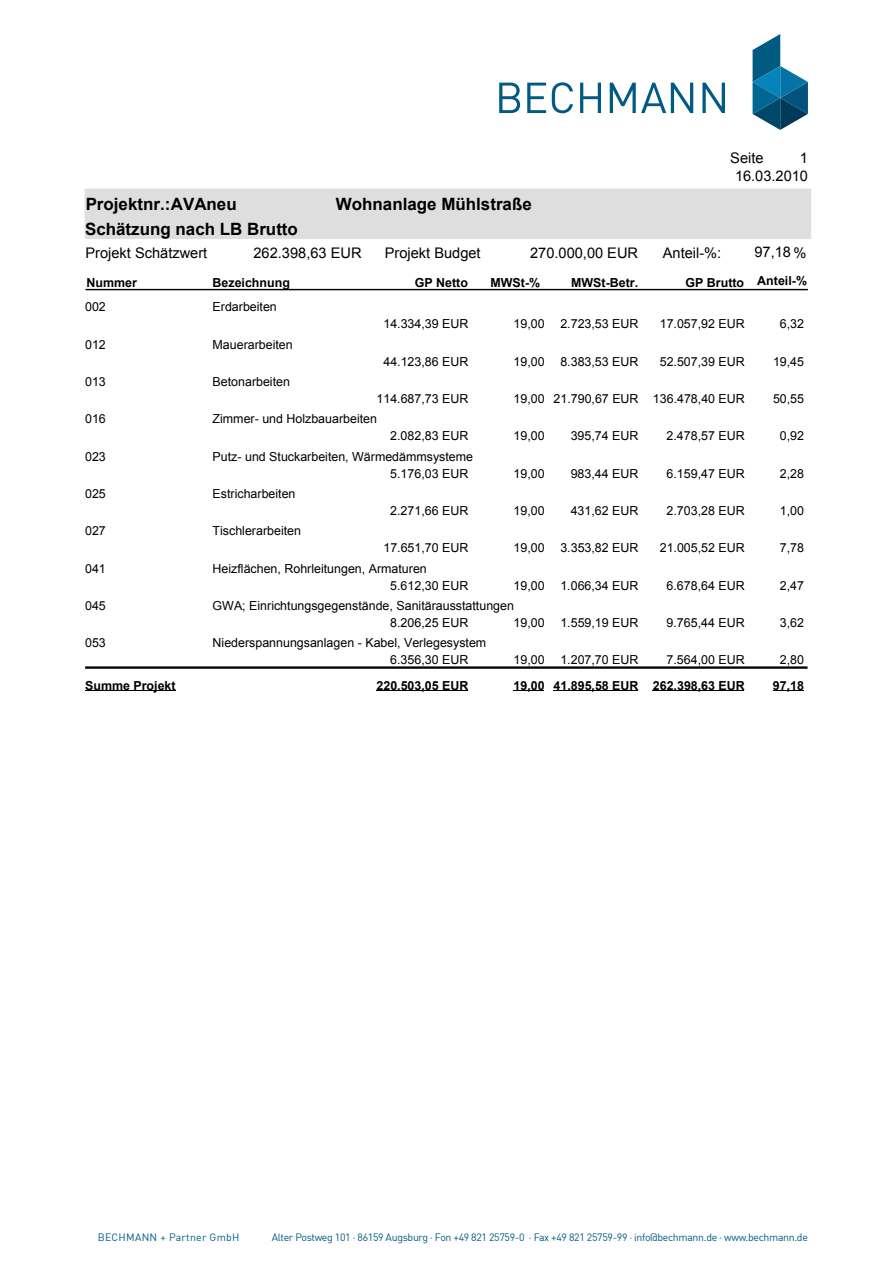
<style>
.page{position:relative;width:893px;height:1263px;background:#fff}
.page>*{position:absolute;margin:0;border:0;box-sizing:border-box;transform-origin:0 0}
.t1{font:700 16.95px "Arial";color:#000}
.t2{font:14.55px/18px "Arial";color:#000;text-align:right}
.t3{font:12.45px/17px "Arial";color:#000}
.t4{font:700 12.45px "Arial";color:#000}
.t5{font:10.5px "DIN Offc";letter-spacing:-.03em;color:#005a82}
.t6{font:10.5px "DIN Offc";letter-spacing:.025em;color:#005a82}
</style>
<div class="page">
<div style="left:85px;top:189px;width:726px;height:49px;background:#dedede"></div>
<div style="left:85px;top:189px;width:726px;height:50px;border:1px solid #dedede"></div>
<hr style="left:86px;top:289px;width:722px;height:1px;background:#000">
<hr style="left:85px;top:666px;width:722px;height:3px;background:#000">
<hr style="left:514px;top:690px;width:30px;height:1px;background:#000">
<hr style="left:554px;top:690px;width:84px;height:1px;background:#000">
<hr style="left:773px;top:690px;width:31px;height:1px;background:#000">
<hr style="left:85px;top:690px;width:90px;height:1px;background:#000">
<hr style="left:376px;top:690px;width:92px;height:1px;background:#000">
<hr style="left:653px;top:690px;width:91px;height:1px;background:#000">
<svg style="left:499px;top:83px;width:21px;height:30px"></svg>
<svg style="left:527px;top:83px;width:19px;height:30px"></svg>
<svg style="left:552px;top:82px;width:21px;height:31px"></svg>
<svg style="left:580px;top:83px;width:21px;height:30px"></svg>
<svg style="left:610px;top:83px;width:83px;height:30px"></svg>
<svg style="left:702px;top:83px;width:23px;height:30px"></svg>
<svg style="left:753px;top:34px;width:55px;height:96px"></svg>
<p class="t2" style="left:730px;top:149px;width:35px">Seite</p>
<p class="t2" style="left:735px;top:149px;width:75px">1<br>16.03.2010</p>
<h1 class="t1" style="left:86px;top:193px;width:153px">Projektnr.:AVAneu</h1>
<h1 class="t1" style="left:336px;top:193px;width:197px">Wohnanlage Mühlstraße</h1>
<h1 class="t1" style="left:85px;top:218px;width:214px">Schätzung nach LB Brutto</h1>
<p class="t2" style="left:86px;top:244px;width:123px">Projekt Schätzwert</p>
<p class="t2" style="left:254px;top:244px;width:110px">262.398,63 EUR</p>
<p class="t2" style="left:385px;top:244px;width:97px">Projekt Budget</p>
<p class="t2" style="left:530px;top:244px;width:110px">270.000,00 EUR</p>
<p class="t2" style="left:663px;top:244px;width:60px">Anteil-%:</p>
<p class="t2" style="left:793px;top:244px;width:14px">%</p>
<p class="t2" style="left:754px;top:243px;width:38px">97,18</p>
<p class="t4" style="left:87px;top:274px;width:52px">Nummer</p>
<p class="t4" style="left:213px;top:274px;width:79px">Bezeichnung</p>
<p class="t4" style="left:415px;top:274px;width:55px">GP Netto</p>
<p class="t4" style="left:490px;top:274px;width:51px">MWSt-%</p>
<p class="t4" style="left:571px;top:274px;width:68px">MWSt-Betr.</p>
<p class="t4" style="left:685px;top:273px;width:123px">GP Brutto Anteil-%</p>
<p class="t3" style="left:85px;top:298px;width:22px">002</p>
<p class="t3" style="left:213px;top:298px;width:66px">Erdarbeiten</p>
<p class="t3" style="left:383px;top:316px;width:87px">14.334,39 EUR</p>
<p class="t3" style="left:514px;top:316px;width:33px">19,00</p>
<p class="t3" style="left:560px;top:316px;width:80px">2.723,53 EUR</p>
<p class="t3" style="left:660px;top:316px;width:87px">17.057,92 EUR</p>
<p class="t3" style="left:780px;top:316px;width:26px">6,32</p>
<p class="t3" style="left:85px;top:336px;width:22px">012</p>
<p class="t3" style="left:213px;top:336px;width:82px">Mauerarbeiten</p>
<p class="t3" style="left:383px;top:353px;width:87px">44.123,86 EUR</p>
<p class="t3" style="left:514px;top:353px;width:33px">19,00</p>
<p class="t3" style="left:560px;top:353px;width:80px">8.383,53 EUR</p>
<p class="t3" style="left:660px;top:353px;width:87px">52.507,39 EUR</p>
<p class="t3" style="left:773px;top:353px;width:33px">19,45</p>
<p class="t3" style="left:85px;top:373px;width:22px">013</p>
<p class="t3" style="left:213px;top:373px;width:79px">Betonarbeiten</p>
<p class="t3" style="left:377px;top:390px;width:93px">114.687,73 EUR</p>
<p class="t3" style="left:514px;top:390px;width:233px">19,00 21.790,67 EUR 136.478,40 EUR</p>
<p class="t3" style="left:773px;top:390px;width:33px">50,55</p>
<p class="t3" style="left:85px;top:411px;width:22px">016</p>
<p class="t3" style="left:213px;top:411px;width:166px">Zimmer- und Holzbauarbeiten</p>
<p class="t3" style="left:390px;top:427px;width:80px">2.082,83 EUR</p>
<p class="t3" style="left:514px;top:427px;width:33px">19,00</p>
<p class="t3" style="left:571px;top:427px;width:69px">395,74 EUR</p>
<p class="t3" style="left:667px;top:427px;width:80px">2.478,57 EUR</p>
<p class="t3" style="left:780px;top:427px;width:26px">0,92</p>
<p class="t3" style="left:85px;top:448px;width:22px">023</p>
<p class="t3" style="left:390px;top:448px;width:84px;text-indent:-178px">Putz- und Stuckarbeiten, Wärmedämmsysteme<br>5.176,03 EUR</p>
<p class="t3" style="left:514px;top:465px;width:33px">19,00</p>
<p class="t3" style="left:571px;top:465px;width:69px">983,44 EUR</p>
<p class="t3" style="left:667px;top:465px;width:80px">6.159,47 EUR</p>
<p class="t3" style="left:780px;top:465px;width:26px">2,28</p>
<p class="t3" style="left:85px;top:485px;width:22px">025</p>
<p class="t3" style="left:213px;top:485px;width:84px">Estricharbeiten</p>
<p class="t3" style="left:85px;top:522px;width:22px">027</p>
<p class="t3" style="left:213px;top:522px;width:90px">Tischlerarbeiten</p>
<p class="t3" style="left:390px;top:502px;width:80px">2.271,66 EUR</p>
<p class="t3" style="left:514px;top:502px;width:33px">19,00</p>
<p class="t3" style="left:571px;top:502px;width:69px">431,62 EUR</p>
<p class="t3" style="left:667px;top:502px;width:80px">2.703,28 EUR</p>
<p class="t3" style="left:780px;top:502px;width:26px">1,00</p>
<p class="t3" style="left:383px;top:539px;width:87px">17.651,70 EUR</p>
<p class="t3" style="left:514px;top:539px;width:33px">19,00</p>
<p class="t3" style="left:560px;top:539px;width:80px">3.353,82 EUR</p>
<p class="t3" style="left:660px;top:539px;width:87px">21.005,52 EUR</p>
<p class="t3" style="left:780px;top:539px;width:26px">7,78</p>
<p class="t3" style="left:85px;top:560px;width:22px">041</p>
<p class="t3" style="left:390px;top:560px;width:80px;text-indent:-178px">Heizflächen, Rohrleitungen, Armaturen<br>5.612,30 EUR</p>
<p class="t3" style="left:514px;top:577px;width:33px">19,00</p>
<p class="t3" style="left:560px;top:577px;width:80px">1.066,34 EUR</p>
<p class="t3" style="left:667px;top:577px;width:80px">6.678,64 EUR</p>
<p class="t3" style="left:780px;top:577px;width:26px">2,47</p>
<p class="t3" style="left:85px;top:597px;width:22px">045</p>
<p class="t3" style="left:390px;top:597px;width:125px;text-indent:-178px">GWA; Einrichtungsgegenstände, Sanitärausstattungen<br>8.206,25 EUR</p>
<p class="t3" style="left:514px;top:614px;width:33px">19,00</p>
<p class="t3" style="left:560px;top:614px;width:80px">1.559,19 EUR</p>
<p class="t3" style="left:667px;top:614px;width:80px">9.765,44 EUR</p>
<p class="t3" style="left:780px;top:614px;width:26px">3,62</p>
<p class="t3" style="left:85px;top:634px;width:22px">053</p>
<p class="t3" style="left:390px;top:634px;width:98px;text-indent:-178px">Niederspannungsanlagen - Kabel, Verlegesystem<br>6.356,30 EUR</p>
<p class="t3" style="left:514px;top:651px;width:33px">19,00</p>
<p class="t3" style="left:560px;top:651px;width:80px">1.207,70 EUR</p>
<p class="t3" style="left:667px;top:651px;width:80px">7.564,00 EUR</p>
<p class="t3" style="left:780px;top:651px;width:26px">2,80</p>
<p class="t4" style="left:85px;top:677px;width:92px">Summe Projekt</p>
<p class="t4" style="left:376px;top:677px;width:93px">220.503,05 EUR</p>
<p class="t4" style="left:514px;top:677px;width:233px">19,00 41.895,58 EUR 262.398,63 EUR</p>
<p class="t4" style="left:773px;top:677px;width:33px">97,18</p>
<p class="t6" style="left:98px;top:1231px;width:143px">BECHMANN + Partner GmbH</p>
<p class="t5" style="left:272px;top:1231px;width:538px">Alter Postweg 101 · 86159 Augsburg · Fon +49 821 25759-0 · Fax +49 821 25759-99 · info@bechmann.de · www.bechmann.de</p>
</div>
